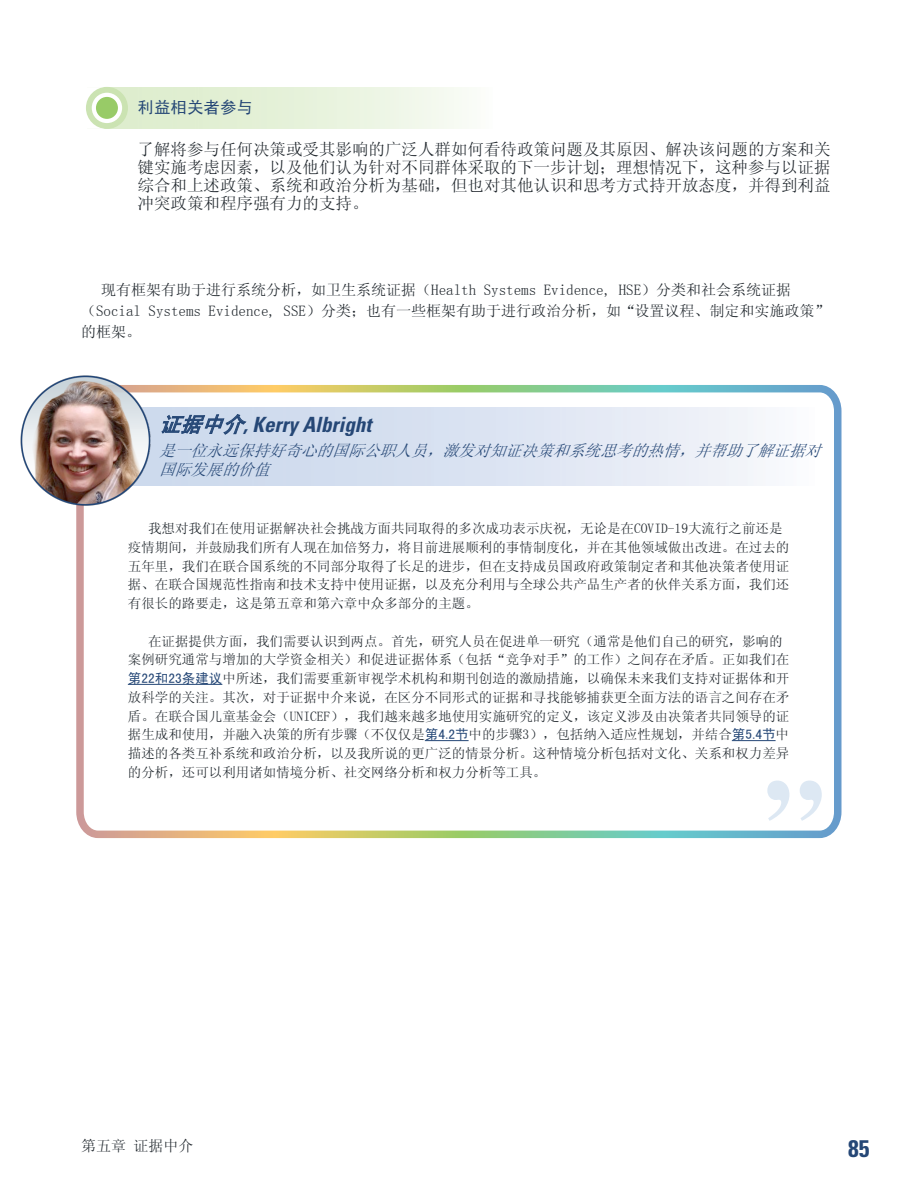
<style>
.page{position:relative;width:918px;height:1188px;background:#fff}
.page>*{position:absolute;margin:0;border:0;box-sizing:border-box;transform-origin:0 0}
.t1{font:700 120px "Times";color:#b3cce6}
.t2{font:700 condensed 24px "Univers";color:#254776}
.t3{font:italic 700 condensed 21px "Univers";color:#254776}
.t4{font:16.5px/18px "Sim Sun";color:#1e252b;text-align:justify}
.t5{font:16.5px "Sim Hei";color:#254776}
.t6{font:italic 15.75px/19.5px "Sim Sun";color:#254776}
.t7{font:15px/21px "Sim Sun";color:#1e252b}
.t8{font:13.5px/18.8px "Sim Sun";color:#1e252b}
.s1{font-family:"Sim Hei";font-weight:400;font-stretch:normal}
.s2{font-family:"Sim Hei";color:#254776}
</style>
<div class="page">
<svg style="left:86px;top:87px;width:42px;height:42px"></svg>
<svg style="left:76px;top:385px;width:766px;height:454px"></svg>
<hr style="left:128px;top:684px;width:94px;height:1px;background:#254776">
<hr style="left:425px;top:740px;width:44px;height:1px;background:#254776">
<hr style="left:732px;top:740px;width:44px;height:1px;background:#254776">
<img style="left:157px;top:408px;width:658px;height:78px">
<img style="left:20px;top:375px;width:137px;height:134px">
<p class="t5" style="left:138px;top:99px;width:117px">利益相关者参与</p>
<p class="t4" style="left:138px;top:140px;width:695px">了解将参与任何决策或受其影响的广泛人群如何看待政策问题及其原因、解决该问题的方案和关键实施考虑因素，以及他们认为针对不同群体采取的下一步计划；理想情况下，这种参与以证据综合和上述政策、系统和政治分析为基础，但也对其他认识和思考方式持开放态度，并得到利益冲突政策和程序强有力的支持。</p>
<p class="t7" style="left:81px;top:280px;width:750px;text-indent:20px">现有框架有助于进行系统分析，如卫生系统证据（Health Systems Evidence, HSE）分类和社会系统证据（Social Systems Evidence, SSE）分类；也有一些框架有助于进行政治分析，如“设置议程、制定和实施政策”的框架。</p>
<p class="t3" style="left:159px;top:411px;width:214px"><span class="s1">证据中介</span>, Kerry Albright</p>
<p class="t6" style="left:159px;top:440px;width:669px">是一位永远保持好奇心的国际公职人员，激发对知证决策和系统思考的热情，并帮助了解证据对国际发展的价值</p>
<p class="t8" style="left:128px;top:519px;width:663px;text-indent:20px">我想对我们在使用证据解决社会挑战方面共同取得的多次成功表示庆祝，无论是在COVID-19大流行之前还是疫情期间，并鼓励我们所有人现在加倍努力，将目前进展顺利的事情制度化，并在其他领域做出改进。在过去的五年里，我们在联合国系统的不同部分取得了长足的进步，但在支持成员国政府政策制定者和其他决策者使用证据、在联合国规范性指南和技术支持中使用证据，以及充分利用与全球公共产品生产者的伙伴关系方面，我们还有很长的路要走，这是第五章和第六章中众多部分的主题。</p>
<p class="t8" style="left:128px;top:632px;width:663px;text-indent:20px">在证据提供方面，我们需要认识到两点。首先，研究人员在促进单一研究（通常是他们自己的研究，影响的案例研究通常与增加的大学资金相关）和促进证据体系（包括“竞争对手”的工作）之间存在矛盾。正如我们在<span class="s2">第22和23条建议</span>中所述，我们需要重新审视学术机构和期刊创造的激励措施，以确保未来我们支持对证据体和开放科学的关注。其次，对于证据中介来说，在区分不同形式的证据和寻找能够捕获更全面方法的语言之间存在矛盾。在联合国儿童基金会（UNICEF），我们越来越多地使用实施研究的定义，该定义涉及由决策者共同领导的证据生成和使用，并融入决策的所有步骤（不仅仅是<span class="s2">第4.2节</span>中的步骤3），包括纳入适应性规划，并结合<span class="s2">第5.4节</span>中描述的各类互补系统和政治分析，以及我所说的更广泛的情景分析。这种情境分析包括对文化、关系和权力差异的分析，还可以利用诸如情境分析、社交网络分析和权力分析等工具。</p>
<h1 class="t1" style="left:826px;top:893px;width:62px;rotate:-180deg">“</h1>
<p class="t7" style="left:81px;top:1135px;width:114px">第五章 证据中介</p>
<h2 class="t2" style="left:848px;top:1134px;width:23px">85</h2>
</div>
